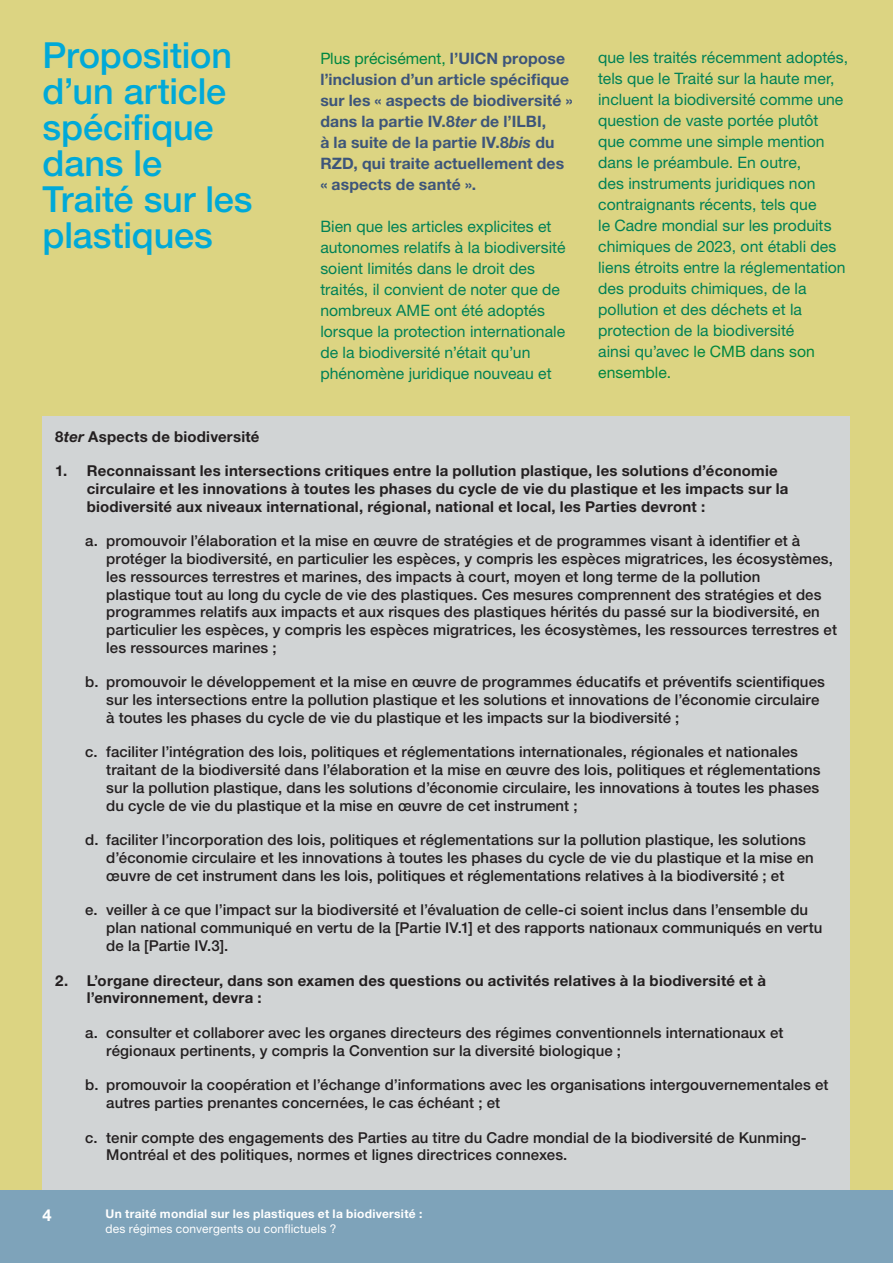
<style>
.page{position:relative;width:893px;height:1263px;background:#fff}
.page>*{position:absolute;margin:0;border:0;box-sizing:border-box;transform-origin:0 0}
.t1{font:500 36px/36px "Helvetica Neue LT Std";letter-spacing:-.005em;color:#00a9d8}
.t2{font:700 16.5px "Helvetica Neue LT Std";color:#fff}
.t3{font:15.75px/21px "Helvetica Neue LT Std";color:#008156}
.t4{font:700 15.75px/21px "Helvetica Neue LT Std";letter-spacing:.01em;color:#3d557a}
.t5{font:500 15px/17.7px "Helvetica Neue LT Std";letter-spacing:.005em;color:#231f20}
.t6{font:700 15px/17.7px "Helvetica Neue LT Std";letter-spacing:.015em;color:#231f20}
.t7{font:700 12px "Helvetica Neue LT Std";letter-spacing:.025em;color:#fff}
.t8{font:12px "Helvetica Neue LT Std";letter-spacing:.015em;color:#fff}
.s1{font-weight:400;color:#008741}
.s2{font-style:italic}
.s3{color:#008741}
</style>
<div class="page">
<div style="left:0;top:1190px;width:893px;height:73px;background:#7ea3ba"></div>
<div style="left:0;top:0;width:893px;height:1190px;background:#dcd482"></div>
<div style="left:43px;top:417px;width:807px;height:773px;background:#d1d4d5"></div>
<h1 class="t1" style="left:43px;top:37px;width:212px">Proposition d’un article spécifique dans le<br>Traité sur les plastiques</h1>
<p class="t4" style="left:320px;top:47px;width:254px"><span class="s1">Plus précisément,</span> l’UICN propose l’inclusion d’un article spécifique sur les « aspects de biodiversité » dans la partie IV.8<span class="s2">ter</span> de l’ILBI,<br>à la suite de la partie IV.8<span class="s2">bis</span> du<br>RZD, qui traite actuellement des « aspects de santé ».</p>
<p class="t3" style="left:320px;top:215px;width:247px">Bien que les articles explicites et autonomes relatifs à la biodiversité soient limités dans le droit des traités, il convient de noter que de nombreux AME ont été adoptés lorsque la protection internationale de la biodiversité n’était qu’un phénomène juridique nouveau et</p>
<p class="t3" style="left:598px;top:47px;width:251px">que les traités récemment adoptés, tels que le Traité sur la haute mer, incluent la biodiversité comme une question de vaste portée plutôt que comme une simple mention dans le préambule. En outre,<br>des instruments juridiques non contraignants récents, tels que<br>le Cadre mondial sur les produits chimiques de 2023, ont établi des liens étroits entre la réglementation des produits chimiques, de la pollution et des déchets et la protection de la biodiversité<br>ainsi qu’ave<span class="s3">c le CMB dans son ensemble.</span></p>
<p class="t6" style="left:55px;top:427px;width:206px">8<span class="s2">ter</span> Aspects de biodiversité</p>
<p class="t6" style="left:87px;top:462px;width:703px;text-indent:-32px">1. Reconnaissant les intersections critiques entre la pollution plastique, les solutions d’économie circulaire et les innovations à toutes les phases du cycle de vie du plastique et les impacts sur la biodiversité aux niveaux international, régional, national et local, les Parties devront :</p>
<p class="t5" style="left:106px;top:532px;width:732px;text-indent:-21px">a. promouvoir l’élaboration et la mise en œuvre de stratégies et de programmes visant à identifier et à protéger la biodiversité, en particulier les espèces, y compris les espèces migratrices, les écosystèmes, les ressources terrestres et marines, des impacts à court, moyen et long terme de la pollution<br>plastique tout au long du cycle de vie des plastiques. Ces mesures comprennent des stratégies et des programmes relatifs aux impacts et aux risques des plastiques hérités du passé sur la biodiversité, en particulier les espèces, y compris les espèces migratrices, les écosystèmes, les ressources terrestres et les ressources marines ;</p>
<p class="t5" style="left:106px;top:673px;width:720px;text-indent:-21px">b. promouvoir le développement et la mise en œuvre de programmes éducatifs et préventifs scientifiques sur les intersections entre la pollution plastique et les solutions et innovations de l’économie circulaire à toutes les phases du cycle de vie du plastique et les impacts sur la biodiversité ;</p>
<p class="t5" style="left:106px;top:743px;width:716px;text-indent:-21px">c. faciliter l’intégration des lois, politiques et réglementations internationales, régionales et nationales traitant de la biodiversité dans l’élaboration et la mise en œuvre des lois, politiques et réglementations sur la pollution plastique, dans les solutions d’économie circulaire, les innovations à toutes les phases du cycle de vie du plastique et la mise en œuvre de cet instrument ;</p>
<p class="t5" style="left:106px;top:831px;width:709px;text-indent:-21px">d. faciliter l’incorporation des lois, politiques et réglementations sur la pollution plastique, les solutions d’économie circulaire et les innovations à toutes les phases du cycle de vie du plastique et la mise en œuvre de cet instrument dans les lois, politiques et réglementations relatives à la biodiversité ; et</p>
<p class="t5" style="left:106px;top:901px;width:718px;text-indent:-21px">e. veiller à ce que l’impact sur la biodiversité et l’évaluation de celle-ci soient inclus dans l’ensemble du plan national communiqué en vertu de la [Partie IV.1] et des rapports nationaux communiqués en vertu de la [Partie IV.3].</p>
<p class="t6" style="left:87px;top:971px;width:681px;text-indent:-32px">2. L’organe directeur, dans son examen des questions ou activités relatives à la biodiversité et à l’environnement, devra :</p>
<p class="t5" style="left:106px;top:1023px;width:679px;text-indent:-21px">a. consulter et collaborer avec les organes directeurs des régimes conventionnels internationaux et régionaux pertinents, y compris la Convention sur la diversité biologique ;</p>
<p class="t5" style="left:106px;top:1076px;width:724px;text-indent:-21px">b. promouvoir la coopération et l’échange d’informations avec les organisations intergouvernementales et autres parties prenantes concernées, le cas échéant ; et</p>
<p class="t5" style="left:106px;top:1128px;width:702px;text-indent:-21px">c. tenir compte des engagements des Parties au titre du Cadre mondial de la biodiversité de Kunming-<br>Montréal et des politiques, normes et lignes directrices connexes.</p>
<p class="t2" style="left:43px;top:1205px;width:11px">4</p>
<p class="t7" style="left:106px;top:1206px;width:318px">Un traité mondial sur les plastiques et la biodiversité :</p>
<p class="t8" style="left:106px;top:1221px;width:232px">des régimes convergents ou conflictuels ?</p>
</div>
